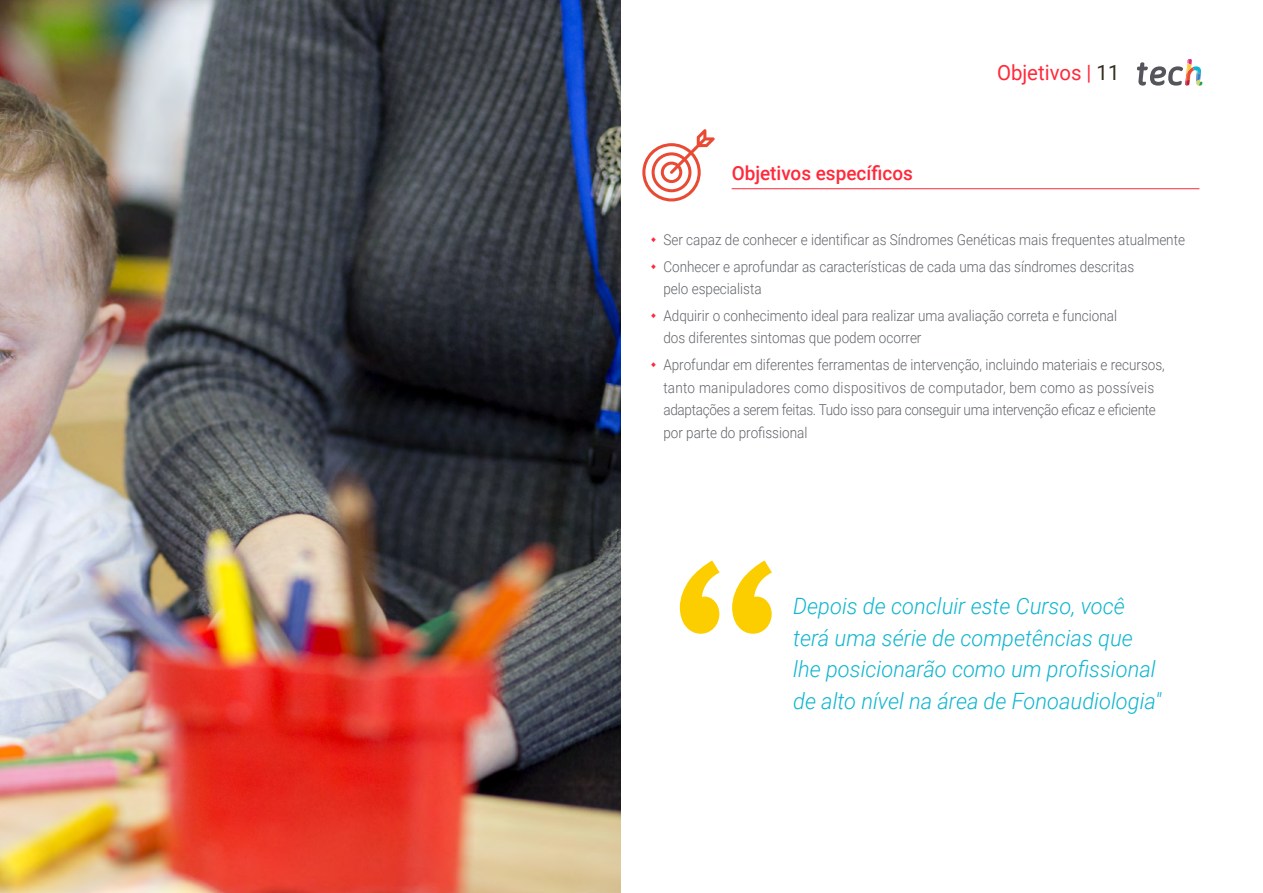
<style>
.page{position:relative;width:1263px;height:893px;background:#fff}
.page>*{position:absolute;margin:0;border:0;box-sizing:border-box;transform-origin:0 0}
.t1{font:italic 300 22.5px/31.5px "Roboto";color:#0fb6cf}
.t2{font:21px "Roboto";color:#ff293a}
.t3{font:500 19.5px "Roboto";color:#ff293a}
.t4{font:300 15px/26.7px "Roboto";color:#61646a;scale:.9 1}
.s1{color:#312e20}
</style>
<div class="page">
<svg style="left:680px;top:560px;width:92px;height:74px"></svg>
<img style="left:0;top:0;width:621px;height:893px">
<hr style="left:732px;top:188px;width:467px;height:1px;background:#ff293a">
<svg style="left:642px;top:129px;width:73px;height:72px"></svg>
<svg style="left:1137px;top:59px;width:65px;height:27px"></svg>
<h3 class="t3" style="left:732px;top:159px;width:183px">Objetivos específicos</h3>
<h2 class="t2" style="left:997px;top:57px;width:124px">Objetivos | <span class="s1">11</span></h2>
<p class="t4" style="left:663px;top:226px;width:581px">Ser capaz de conhecer e identificar as Síndromes Genéticas mais frequentes atualmente<br>Conhecer e aprofundar as características de cada uma das síndromes descritas</p>
<p class="t4" style="left:663px;top:275px;width:506px">pelo especialista<br>Adquirir o conhecimento ideal para realizar uma avaliação correta e funcional</p>
<p class="t4" style="left:663px;top:324px;width:559px">dos diferentes sintomas que podem ocorrer<br>Aprofundar em diferentes ferramentas de intervenção, incluindo materiais e recursos,</p>
<p class="t4" style="left:663px;top:375px;width:549px;line-height:22.5px;text-align:justify">tanto manipuladores como dispositivos de computador, bem como as possíveis adaptações a serem feitas. Tudo isso para conseguir uma intervenção eficaz e eficiente por parte do profissional</p>
<h1 class="t1" style="left:793px;top:589px;width:370px">Depois de concluir este Curso, você terá uma série de competências que lhe posicionarão como um profissional de alto nível na área de Fonoaudiologia"</h1>
</div>
